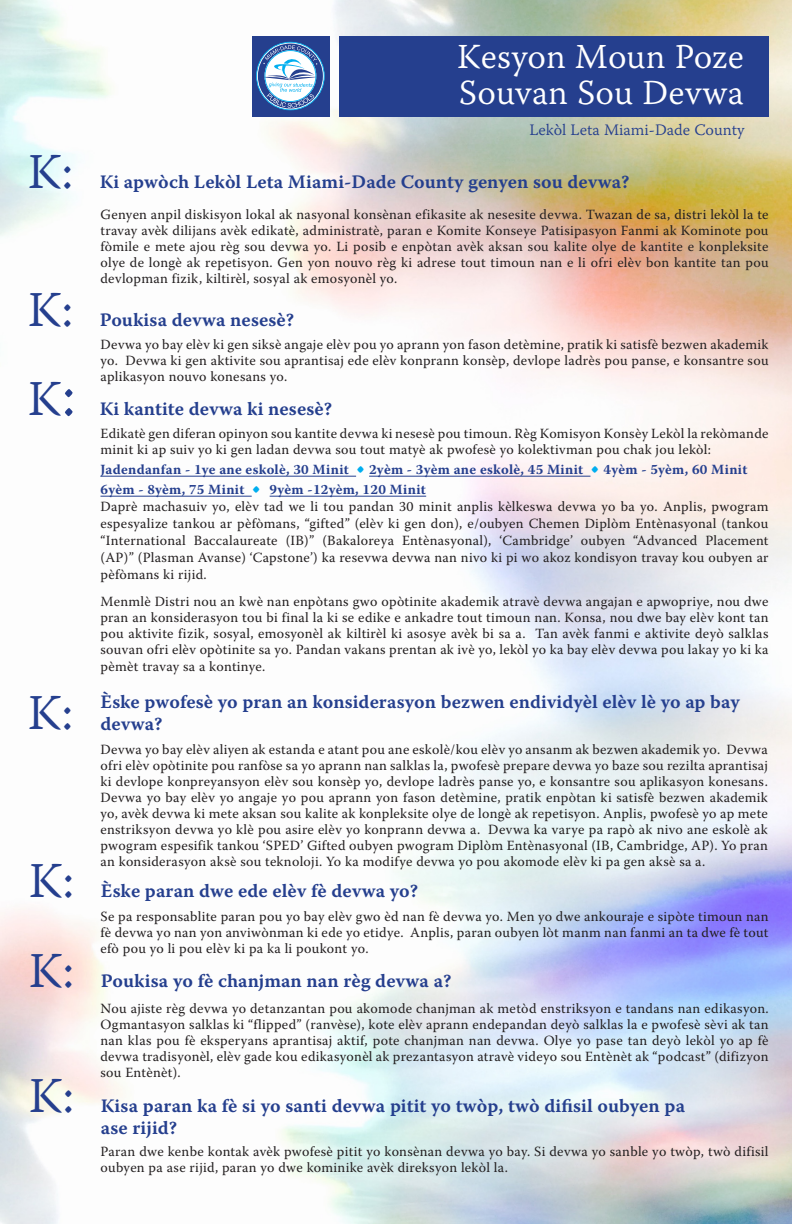
<style>
.page{position:relative;width:792px;height:1224px;background:#fff}
.page>*{position:absolute;margin:0;border:0;box-sizing:border-box;transform-origin:0 0}
.t1{font:50px "Warnock Pro Light Capt";color:#253f8e}
.t2{font:35px "Warnock Pro Light Capt";color:#fff}
.t3{font:19px/22px "Warnock Pro Semibold Capt";color:#253f8e}
.t4{font:16px "Warnock Pro Light Capt";color:#253f8e}
.t5{font:14px/16px "Warnock Pro";letter-spacing:.02em;color:#231f20;text-align:justify}
.t6{font:700 14px/20px "Warnock Pro";letter-spacing:.02em;color:#253f8e}
.s1{font-size:60px}
.s2{font-size:20px;color:#00aeef}
</style>
<div class="page">
<img style="left:148px;top:0;width:644px;height:1224px">
<div style="left:339px;top:36px;width:430px;height:81px;background:#253f8e"></div>
<div style="left:252px;top:36px;width:78px;height:81px;background:#253f8e"></div>
<svg style="left:256px;top:42px;width:69px;height:68px"></svg>
<hr style="left:100px;top:476px;width:256px;height:1px;background:#253f8e">
<hr style="left:369px;top:476px;width:221px;height:1px;background:#253f8e">
<hr style="left:100px;top:496px;width:152px;height:1px;background:#253f8e">
<hr style="left:270px;top:496px;width:156px;height:1px;background:#253f8e">
<p class="t1" style="left:28px;top:142px;width:47px">K:</p>
<p class="t1" style="left:28px;top:280px;width:47px">K:</p>
<p class="t1" style="left:28px;top:369px;width:50px">K<span class="s1">:</span></p>
<p class="t1" style="left:28px;top:683px;width:47px">K:</p>
<p class="t1" style="left:29px;top:850px;width:47px">K:</p>
<p class="t1" style="left:29px;top:940px;width:47px">K:</p>
<p class="t1" style="left:29px;top:1065px;width:47px">K:</p>
<p class="t2" style="left:457px;top:35px;width:288px">Kesyon Moun Poze</p>
<p class="t2" style="left:459px;top:71px;width:286px">Souvan Sou Devwa</p>
<p class="t4" style="left:529px;top:120px;width:217px">Lekòl Leta Miami-Dade County</p>
<p class="t3" style="left:100px;top:171px;width:531px">Ki apwòch Lekòl Leta Miami-Dade County genyen sou devwa?</p>
<p class="t5" style="left:100px;top:206px;width:670px">Genyen anpil diskisyon lokal ak nasyonal konsènan efikasite ak nesesite devwa. Twazan de sa, distri lekòl la te travay avèk dilijans avèk edikatè, administratè, paran e Komite Konseye Patisipasyon Fanmi ak Kominote pou fòmile e mete ajou règ sou devwa yo. Li posib e enpòtan avèk aksan sou kalite olye de kantite e konpleksite olye de longè ak repetisyon. Gen yon nouvo règ ki adrese tout timoun nan e li ofri elèv bon kantite tan pou devlopman fizik, kiltirèl, sosyal ak emosyonèl yo.</p>
<p class="t3" style="left:100px;top:309px;width:196px">Poukisa devwa nesesè?</p>
<p class="t5" style="left:100px;top:337px;width:670px">Devwa yo bay elèv ki gen siksè angaje elèv pou yo aprann yon fason detèmine, pratik ki satisfè bezwen akademik yo. Devwa ki gen aktivite sou aprantisaj ede elèv konprann konsèp, devlope ladrès pou panse, e konsantre sou aplikasyon nouvo konesans yo.</p>
<p class="t3" style="left:100px;top:398px;width:234px">Ki kantite devwa ki nesesè?</p>
<p class="t5" style="left:100px;top:426px;width:670px">Edikatè gen diferan opinyon sou kantite devwa ki nesesè pou timoun. Règ Komisyon Konsèy Lekòl la rekòmande minit ki ap suiv yo ki gen ladan devwa sou tout matyè ak pwofesè yo kolektivman pou chak jou lekòl:</p>
<p class="t6" style="left:100px;top:460px;width:649px">Jadendanfan - 1ye ane eskolè, 30 Minit <span class="s2">•</span> 2yèm - 3yèm ane eskolè, 45 Minit <span class="s2">•</span> 4yèm - 5yèm, 60 Minit<br>6yèm - 8yèm, 75 Minit <span class="s2">•</span> 9yèm -12yèm, 120 Minit</p>
<p class="t5" style="left:100px;top:498px;width:670px;line-height:17px">Daprè machasuiv yo, elèv tad we li tou pandan 30 minit anplis kèlkeswa devwa yo ba yo. Anplis, pwogram espesyalize tankou ar pèfòmans, “gifted” (elèv ki gen don), e/oubyen Chemen Diplòm Entènasyonal (tankou “International Baccalaureate (IB)” (Bakaloreya Entènasyonal), ‘Cambridge’ oubyen “Advanced Placement (AP)” (Plasman Avanse) ‘Capstone’) ka resevwa devwa nan nivo ki pi wo akoz kondisyon travay kou oubyen ar pèfòmans ki rijid.</p>
<p class="t5" style="left:100px;top:593px;width:670px">Menmlè Distri nou an kwè nan enpòtans gwo opòtinite akademik atravè devwa angajan e apwopriye, nou dwe pran an konsiderasyon tou bi final la ki se edike e ankadre tout timoun nan. Konsa, nou dwe bay elèv kont tan pou aktivite fizik, sosyal, emosyonèl ak kiltirèl ki asosye avèk bi sa a. Tan avèk fanmi e aktivite deyò salklas souvan ofri elèv opòtinite sa yo. Pandan vakans prentan ak ivè yo, lekòl yo ka bay elèv devwa pou lakay yo ki ka pèmèt travay sa a kontinye.</p>
<p class="t3" style="left:100px;top:690px;width:641px">Èske pwofesè yo pran an konsiderasyon bezwen endividyèl elèv lè yo ap bay devwa?</p>
<p class="t5" style="left:100px;top:741px;width:669px">Devwa yo bay elèv aliyen ak estanda e atant pou ane eskolè/kou elèv yo ansanm ak bezwen akademik yo. Devwa ofri elèv opòtinite pou ranfòse sa yo aprann nan salklas la, pwofesè prepare devwa yo baze sou rezilta aprantisaj ki devlope konpreyansyon elèv sou konsèp yo, devlope ladrès panse yo, e konsantre sou aplikasyon konesans.<br>Devwa yo bay elèv yo angaje yo pou aprann yon fason detèmine, pratik enpòtan ki satisfè bezwen akademik yo, avèk devwa ki mete aksan sou kalite ak konpleksite olye de longè ak repetisyon. Anplis, pwofesè yo ap mete enstriksyon devwa yo klè pou asire elèv yo konprann devwa a. Devwa ka varye pa rapò ak nivo ane eskolè ak pwogram espesifik tankou ‘SPED’ Gifted oubyen pwogram Diplòm Entènasyonal (IB, Cambridge, AP). Yo pran an konsiderasyon aksè sou teknoloji. Yo ka modifye devwa yo pou akomode elèv ki pa gen aksè sa a.</p>
<p class="t3" style="left:101px;top:879px;width:319px">Èske paran dwe ede elèv fè devwa yo?</p>
<p class="t5" style="left:100px;top:908px;width:670px">Se pa responsablite paran pou yo bay elèv gwo èd nan fè devwa yo. Men yo dwe ankouraje e sipòte timoun nan fè devwa yo nan yon anviwònman ki ede yo etidye. Anplis, paran oubyen lòt manm nan fanmi an ta dwe fè tout efò pou yo li pou elèv ki pa ka li poukont yo.</p>
<p class="t3" style="left:101px;top:969px;width:352px">Poukisa yo fè chanjman nan règ devwa a?</p>
<p class="t5" style="left:100px;top:1000px;width:670px">Nou ajiste règ devwa yo detanzantan pou akomode chanjman ak metòd enstriksyon e tandans nan edikasyon.<br>Ogmantasyon salklas ki “flipped” (ranvèse), kote elèv aprann endepandan deyò salklas la e pwofesè sèvi ak tan nan klas pou fè eksperyans aprantisaj aktif, pote chanjman nan devwa. Olye yo pase tan deyò lekòl yo ap fè devwa tradisyonèl, elèv gade kou edikasyonèl ak prezantasyon atravè videyo sou Entènèt ak “podcast” (difizyon sou Entènèt).</p>
<p class="t3" style="left:101px;top:1094px;width:586px">Kisa paran ka fè si yo santi devwa pitit yo twòp, twò difisil oubyen pa</p>
<p class="t3" style="left:101px;top:1116px;width:78px">ase rijid?</p>
<p class="t5" style="left:100px;top:1143px;width:670px">Paran dwe kenbe kontak avèk pwofesè pitit yo konsènan devwa yo bay. Si devwa yo sanble yo twòp, twò difisil oubyen pa ase rijid, paran yo dwe kominike avèk direksyon lekòl la.</p>
</div>
